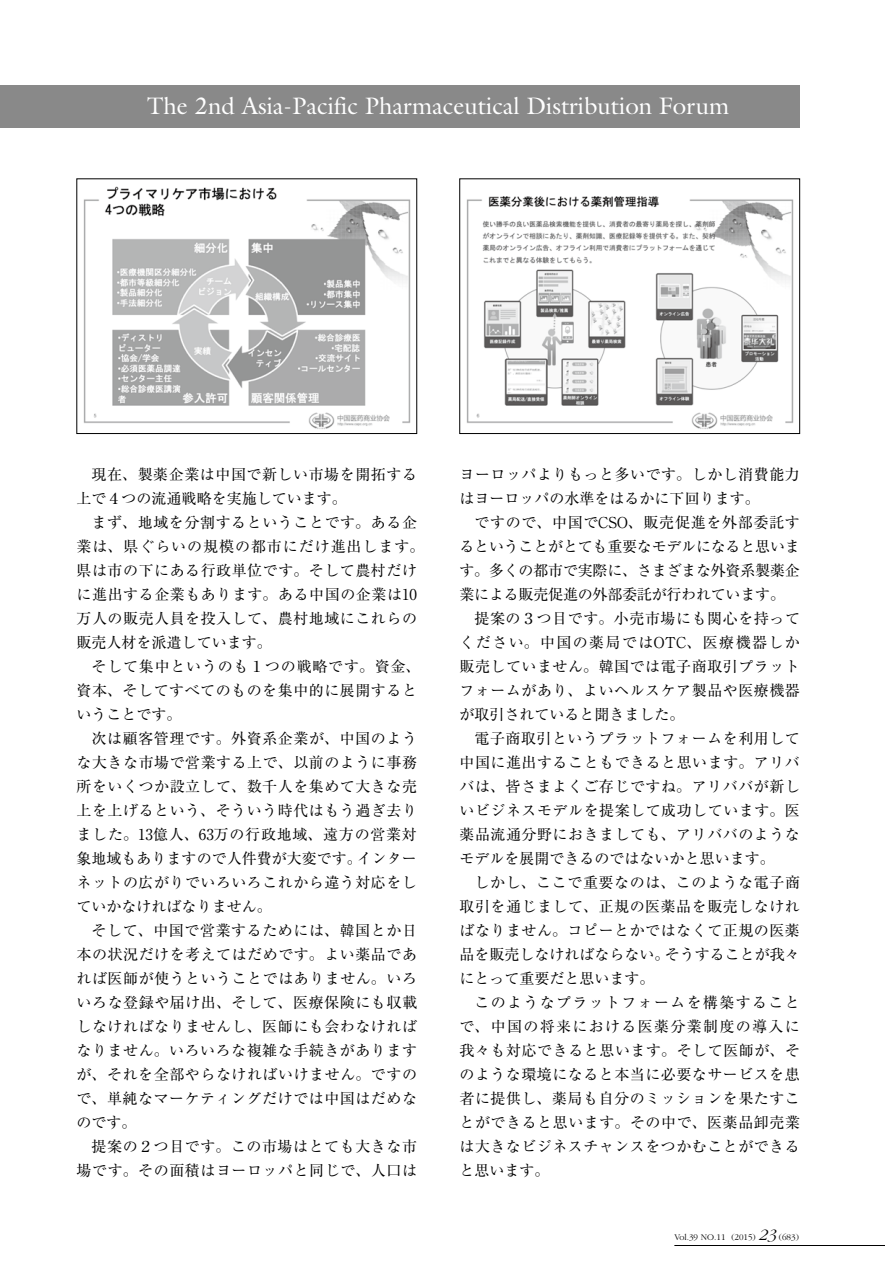
<style>
.page{position:relative;width:885px;height:1263px;background:#fff}
.page>*{position:absolute;margin:0;border:0;box-sizing:border-box;transform-origin:0 0}
.t1{font:24px "Galliard";color:#fff}
.t2{font:15px/24px "Ryumin Pro";letter-spacing:.035em;color:#000}
.t3{font:15px "Ryumin Pro";color:#000}
.t4{font:15px "Ryumin Pro";letter-spacing:-.015em;color:#000}
.t5{font:15px "Ryumin Pro";letter-spacing:.09em;color:#000}
.t6{font:300 9px "Garamond";color:#000}
.s1{font-style:italic;font-size:16.5px}
</style>
<div class="page">
<div style="left:0;top:85px;width:799px;height:43px;background:#898989"></div>
<img style="left:83px;top:186px;width:328px;height:243px">
<img style="left:466px;top:196px;width:328px;height:233px">
<div style="left:459px;top:179px;width:340px;height:255px;border:1px solid #000"></div>
<hr style="left:674px;top:1245px;width:210px;height:1px;background:#000">
<h1 class="t1" style="left:147px;top:91px;width:583px">The 2nd Asia-Pacific Pharmaceutical Distribution Forum</h1>
<p class="t2" style="left:77px;top:461px;width:342px;text-indent:15px">現在、製薬企業は中国で新しい市場を開拓する上で４つの流通戦略を実施しています。</p>
<p class="t2" style="left:77px;top:509px;width:349px;text-indent:15px">まず、地域を分割するということです。ある企業は、県ぐらいの規模の都市にだけ進出します。県は市の下にある行政単位です。そして農村だけに進出する企業もあります。ある中国の企業は10万人の販売人員を投入して、農村地域にこれらの販売人材を派遣しています。</p>
<p class="t2" style="left:77px;top:653px;width:345px;text-indent:15px">そして集中というのも１つの戦略です。資金、資本、そしてすべてのものを集中的に展開するということです。</p>
<p class="t2" style="left:77px;top:725px;width:342px;text-align:justify;text-indent:15px">次は顧客管理です。外資系企業が、中国のような大きな市場で営業する上で、以前のように事務所をいくつか設立して、数千人を集めて大きな売上を上げるという、そういう時代はもう過ぎ去りました。13億人、63万の行政地域、遠方の営業対象地域もありますので人件費が大変です。インターネットの広がりでいろいろこれから違う対応をしていかなければなりません。</p>
<p class="t2" style="left:77px;top:917px;width:342px;text-align:justify;text-indent:15px">そして、中国で営業するためには、韓国とか日本の状況だけを考えてはだめです。よい薬品であれば医師が使うということではありません。いろいろな登録や届け出、そして、医療保険にも収載しなければなりませんし、医師にも会わなければなりません。いろいろな複雑な手続きがありますが、それを全部やらなければいけません。ですので、単純なマーケティングだけでは中国はだめなのです。</p>
<p class="t2" style="left:77px;top:1133px;width:342px;text-align:right">提案の２つ目です。この市場はとても大きな市場です。その面積はヨーロッパと同じで、人口は</p>
<p class="t2" style="left:459px;top:461px;width:342px">ヨーロッパよりもっと多いです。しかし消費能力はヨーロッパの水準をはるかに下回ります。</p>
<p class="t2" style="left:474px;top:509px;width:327px">ですので、中国でCSO、販売促進を外部委託す</p>
<p class="t4" style="left:459px;top:534px;width:342px">るということがとても重要なモデルになると思いま</p>
<p class="t4" style="left:459px;top:558px;width:342px">す。多くの都市で実際に、さまざまな外資系製薬企</p>
<p class="t4" style="left:459px;top:582px;width:327px">業による販売促進の外部委託が行われています。</p>
<p class="t2" style="left:474px;top:605px;width:327px">提案の３つ目です。小売市場にも関心を持って</p>
<p class="t5" style="left:459px;top:630px;width:342px">ください。中国の薬局ではOTC、医療機器しか</p>
<p class="t2" style="left:459px;top:653px;width:342px">販売していません。韓国では電子商取引プラット</p>
<p class="t2" style="left:459px;top:677px;width:342px">フォームがあり、よいヘルスケア製品や医療機器</p>
<p class="t3" style="left:459px;top:702px;width:226px">が取引されていると聞きました。</p>
<p class="t2" style="left:474px;top:725px;width:327px">電子商取引というプラットフォームを利用して</p>
<p class="t2" style="left:459px;top:749px;width:342px">中国に進出することもできると思います。アリバ</p>
<p class="t2" style="left:459px;top:773px;width:342px">バは、皆さまよくご存じですね。アリババが新し</p>
<p class="t2" style="left:459px;top:797px;width:342px">いビジネスモデルを提案して成功しています。医</p>
<p class="t2" style="left:459px;top:821px;width:342px">薬品流通分野におきましても、アリババのような</p>
<p class="t3" style="left:459px;top:846px;width:316px">モデルを展開できるのではないかと思います。</p>
<p class="t2" style="left:474px;top:869px;width:327px">しかし、ここで重要なのは、このような電子商</p>
<p class="t2" style="left:459px;top:893px;width:342px">取引を通じまして、正規の医薬品を販売しなけれ</p>
<p class="t2" style="left:459px;top:917px;width:342px">ばなりません。コピーとかではなくて正規の医薬</p>
<p class="t3" style="left:459px;top:942px;width:342px">品を販売しなければならない。そうすることが我々</p>
<p class="t3" style="left:459px;top:966px;width:196px">にとって重要だと思います。</p>
<p class="t5" style="left:474px;top:990px;width:327px">このようなプラットフォームを構築すること</p>
<p class="t5" style="left:459px;top:1014px;width:342px">で、中国の将来における医薬分業制度の導入に</p>
<p class="t2" style="left:459px;top:1037px;width:342px">我々も対応できると思います。そして医師が、そ</p>
<p class="t2" style="left:459px;top:1061px;width:342px">のような環境になると本当に必要なサービスを患</p>
<p class="t2" style="left:459px;top:1085px;width:342px">者に提供し、薬局も自分のミッションを果たすこ</p>
<p class="t2" style="left:459px;top:1109px;width:342px">とができると思います。その中で、医薬品卸売業</p>
<p class="t2" style="left:459px;top:1133px;width:342px">は大きなビジネスチャンスをつかむことができる</p>
<p class="t2" style="left:459px;top:1157px;width:91px">と思います。</p>
<p class="t6" style="left:674px;top:1232px;width:126px">Vol.39 NO.11 (2015) <span class="s1">23</span> (683)</p>
</div>
